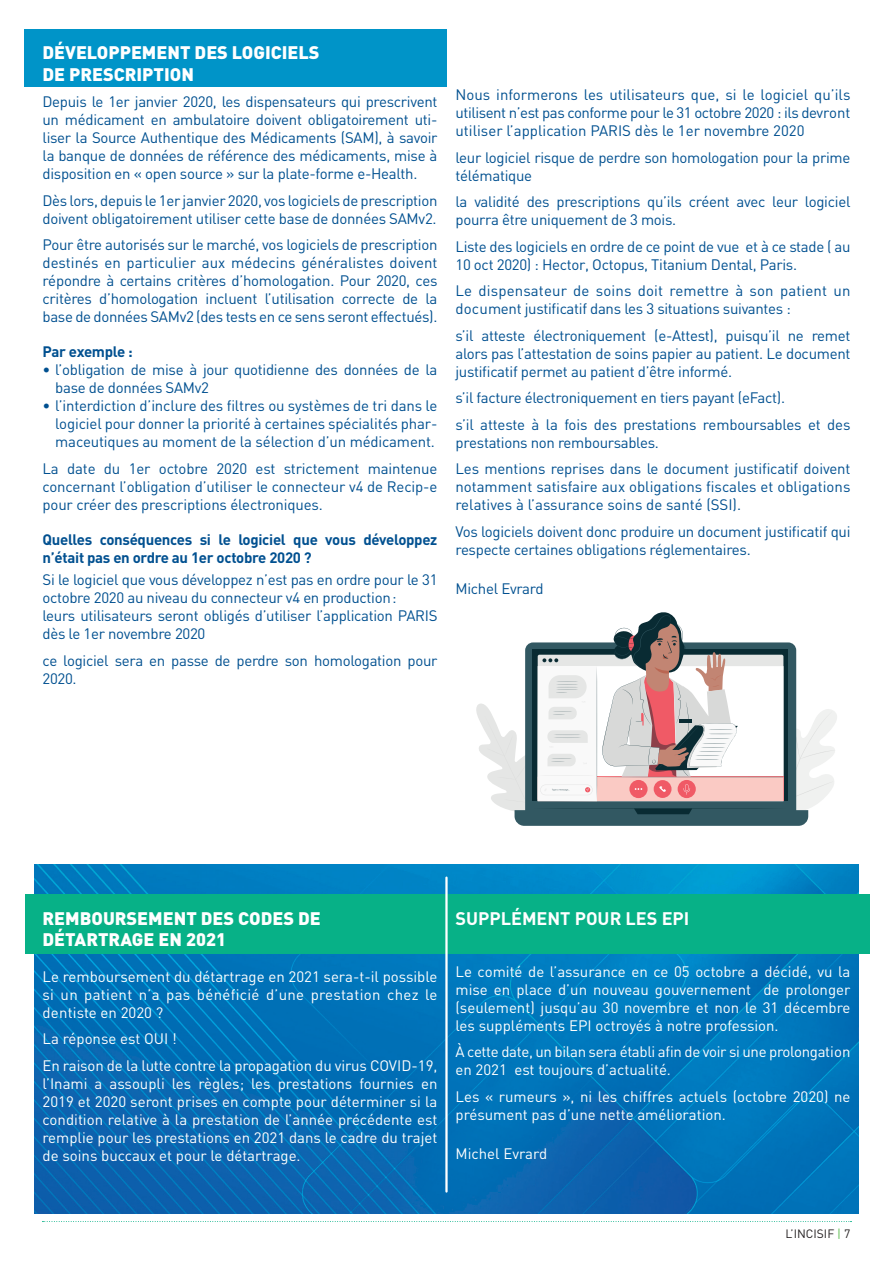
<style>
.page{position:relative;width:893px;height:1263px;background:#fff}
.page>*{position:absolute;margin:0;border:0;box-sizing:border-box;transform-origin:0 0}
.t1{font:900 18px/21.6px "DIN";color:#fff}
.t2{font:700 18px "DIN";color:#fff}
.t3{font:15px/18px "DIN";letter-spacing:-.02em;color:#005090}
.t4{font:15px/18px "DIN";color:#fff;text-align:justify}
.t5{font:15px/18px "DIN";letter-spacing:.005em;color:#005090}
.t6{font:700 15px/18px "DIN";letter-spacing:-.02em;color:#005090}
.t7{font:15px/18px "DIN";color:#005090}
.t8{font:15px/18px "DIN";letter-spacing:-.02em;color:#fff}
.t9{font:12px "DIN";color:#231f20}
.s1{color:#55b949}
</style>
<div class="page">
<svg style="left:42px;top:1221px;width:809px;height:1px"></svg>
<div style="left:24px;top:29px;width:422px;height:57px;background:#0094c8"></div>
<img style="left:34px;top:864px;width:825px;height:349px">
<div style="left:25px;top:894px;width:845px;height:59px;background:#07b187"></div>
<svg style="left:476px;top:612px;width:361px;height:214px"></svg>
<hr style="left:445px;top:878px;width:3px;height:313px;background:#fff">
<p class="t1" style="left:43px;top:41px;width:279px">DÉVELOPPEMENT DES LOGICIELS<br>DE PRESCRIPTION</p>
<p class="t3" style="left:43px;top:93px;width:396px;text-align:justify">Depuis le 1er janvier 2020, les dispensateurs qui prescrivent un médicament en ambulatoire doivent obligatoirement uti&shy;liser la Source Authentique des Médicaments (SAM), à savoir la banque de données de référence des médicaments, mise à disposition en « open source » sur la plate-forme e-Health.</p>
<p class="t3" style="left:43px;top:191px;width:396px">Dès lors, depuis le 1er janvier 2020, vos logiciels de prescription doivent obligatoirement utiliser cette base de données SAMv2.</p>
<p class="t3" style="left:43px;top:236px;width:396px;text-align:justify">Pour être autorisés sur le marché, vos logiciels de prescription destinés en particulier aux médecins généralistes doivent répondre à certains critères d’homologation. Pour 2020, ces critères d’homologation incluent l’utilisation correcte de la base de données SAMv2 (des tests en ce sens seront effectués).</p>
<p class="t6" style="left:43px;top:342px;width:92px">Par exemple :</p>
<p class="t3" style="left:55px;top:361px;width:384px;text-indent:-13px">• l’obligation de mise à jour quotidienne des données de la base de données SAMv2</p>
<p class="t3" style="left:55px;top:397px;width:384px;text-align:justify;text-indent:-13px">• l’interdiction d’inclure des filtres ou systèmes de tri dans le logiciel pour donner la priorité à certaines spécialités phar&shy;maceutiques au moment de la sélection d’un médicament.</p>
<p class="t3" style="left:43px;top:459px;width:396px;text-align:justify">La date du 1er octobre 2020 est strictement maintenue concernant l’obligation d’utiliser le connecteur v4 de Recip-e pour créer des prescriptions électroniques.</p>
<p class="t6" style="left:43px;top:530px;width:396px">Quelles conséquences si le logiciel que vous développez n’était pas en ordre au 1er octobre 2020 ?</p>
<p class="t3" style="left:43px;top:570px;width:396px">Si le logiciel que vous développez n’est pas en ordre pour le 31 octobre 2020 au niveau du connecteur v4 en production:<br>leurs utilisateurs seront obligés d’utiliser l’application PARIS dès le 1er novembre 2020</p>
<p class="t3" style="left:43px;top:651px;width:396px">ce logiciel sera en passe de perdre son homologation pour<br>2020.</p>
<p class="t3" style="left:455px;top:85px;width:396px;text-align:justify">Nous informerons les utilisateurs que, si le logiciel qu’ils utilisent n’est pas conforme pour le 31 octobre 2020 : ils devront utiliser l’application PARIS dès le 1er novembre 2020</p>
<p class="t3" style="left:455px;top:148px;width:396px">leur logiciel risque de perdre son homologation pour la prime télématique</p>
<p class="t3" style="left:455px;top:192px;width:396px">la validité des prescriptions qu’ils créent avec leur logiciel pourra être uniquement de 3 mois.</p>
<p class="t3" style="left:455px;top:237px;width:396px">Liste des logiciels en ordre de ce point de vue et à ce stade ( au<br>10 oct 2020) : Hector, Octopus, Titanium Dental, Paris.</p>
<p class="t5" style="left:455px;top:281px;width:396px">Le dispensateur de soins doit remettre à son patient un document justificatif dans les 3 situations suivantes :</p>
<p class="t3" style="left:455px;top:326px;width:396px;text-align:justify">s’il atteste électroniquement (e-Attest), puisqu’il ne remet alors pas l’attestation de soins papier au patient. Le document justificatif permet au patient d’être informé.</p>
<p class="t3" style="left:455px;top:384px;width:396px;line-height:26.5px">s’il facture électroniquement en tiers payant (eFact).<br>s’il atteste à la fois des prestations remboursables et des</p>
<p class="t3" style="left:455px;top:429px;width:396px;line-height:26.5px">prestations non remboursables.<br>Les mentions reprises dans le document justificatif doivent</p>
<p class="t7" style="left:455px;top:477px;width:396px">notamment satisfaire aux obligations fiscales et obligations relatives à l’assurance soins de santé (SSI).</p>
<p class="t3" style="left:455px;top:522px;width:396px">Vos logiciels doivent donc produire un document justificatif qui respecte certaines obligations réglementaires.</p>
<p class="t3" style="left:455px;top:579px;width:90px">Michel Evrard</p>
<p class="t1" style="left:43px;top:906px;width:280px">REMBOURSEMENT DES CODES DE<br>DÉTARTRAGE EN 2021</p>
<p class="t4" style="left:43px;top:967px;width:396px">Le remboursement du détartrage en 2021 sera-t-il possible si un patient n’a pas bénéficié d’une prestation chez le dentiste en 2020 ?</p>
<p class="t4" style="left:43px;top:1025px;width:396px;line-height:26.5px">La réponse est OUI !<br>En raison de la lutte contre la propagation du virus COVID-19,</p>
<p class="t4" style="left:43px;top:1074px;width:396px">l’Inami a assoupli les règles; les prestations fournies en 2019 et 2020 seront prises en compte pour déterminer si la condition relative à la prestation de l’année précédente est remplie pour les prestations en 2021 dans le cadre du trajet de soins buccaux et pour le détartrage.</p>
<p class="t2" style="left:455px;top:906px;width:235px">SUPPLÉMENT POUR LES EPI</p>
<p class="t4" style="left:455px;top:962px;width:396px">Le comité de l’assurance en ce 05 octobre a décidé, vu la mise en place d’un nouveau gouvernement de prolonger (seulement) jusqu’au 30 novembre et non le 31 décembre les suppléments EPI octroyés à notre profession.</p>
<p class="t8" style="left:455px;top:1042px;width:396px">À cette date, un bilan sera établi afin de voir si une prolongation en 2021 est toujours d’actualité.</p>
<p class="t4" style="left:455px;top:1087px;width:396px">Les « rumeurs », ni les chiffres actuels (octobre 2020) ne présument pas d’une nette amélioration.</p>
<p class="t4" style="left:455px;top:1144px;width:93px">Michel Evrard</p>
<p class="t9" style="left:785px;top:1226px;width:66px">L’INCISIF <span class="s1">|</span> 7</p>
</div>
